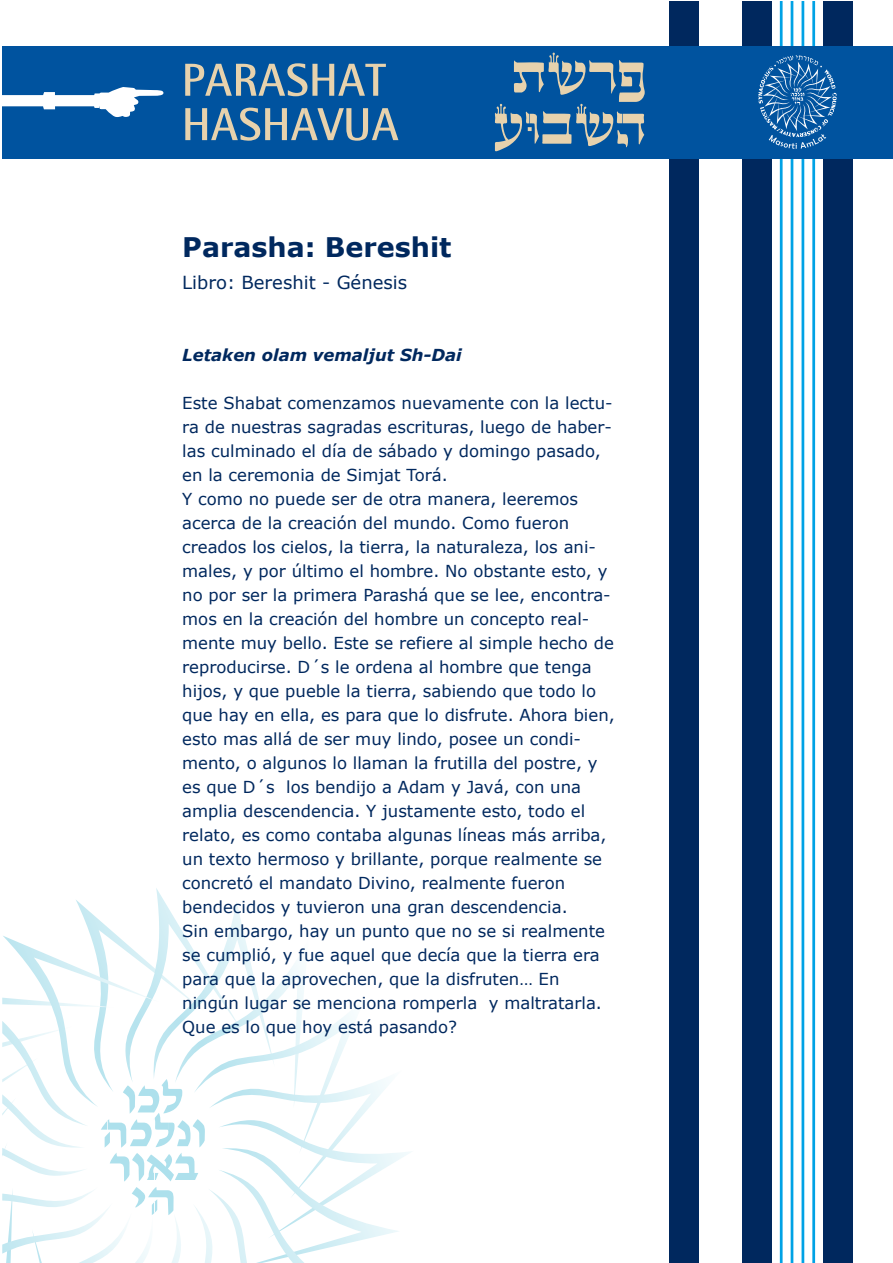
<style>
.page{position:relative;width:893px;height:1263px;background:#fff}
.page>*{position:absolute;margin:0;border:0;box-sizing:border-box;transform-origin:0 0}
.t1{font:700 27px "Verdana";color:#00285e}
.t2{font:18px "Verdana";color:#00285e}
.t3{font:16.5px/24px "Verdana";color:#00285e}
.t4{font:italic 700 16.5px "Verdana";color:#00285e}
</style>
<div class="page">
<hr style="left:780px;top:1px;width:3px;height:1262px;background:#00a2e5">
<hr style="left:791px;top:1px;width:2px;height:1262px;background:#00a2e5">
<hr style="left:801px;top:1px;width:3px;height:1262px;background:#00a2e5">
<hr style="left:812px;top:1px;width:3px;height:1262px;background:#00a2e5">
<div style="left:669px;top:1px;width:30px;height:1262px;background:#00285e"></div>
<div style="left:742px;top:1px;width:30px;height:1262px;background:#00285e"></div>
<div style="left:823px;top:1px;width:30px;height:1262px;background:#00285e"></div>
<svg style="left:2px;top:888px;width:408px;height:375px"></svg>
<div style="left:2px;top:46px;width:891px;height:112px;background:#00539f"></div>
<svg style="left:185px;top:63px;width:213px;height:78px"></svg>
<svg style="left:2px;top:87px;width:162px;height:30px"></svg>
<svg style="left:758px;top:55px;width:79px;height:94px"></svg>
<svg style="left:495px;top:53px;width:150px;height:98px"></svg>
<h1 class="t1" style="left:182px;top:228px;width:271px">Parasha: Bereshit</h1>
<p class="t2" style="left:182px;top:270px;width:226px">Libro: Bereshit - Génesis</p>
<p class="t4" style="left:182px;top:343px;width:281px">Letaken olam vemaljut Sh-Dai</p>
<p class="t3" style="left:182px;top:391px;width:434px">Este Shabat comenzamos nuevamente con la lectu&shy;ra de nuestras sagradas escrituras, luego de haber&shy;las culminado el día de sábado y domingo pasado, en la ceremonia de Simjat Torá.<br>Y como no puede ser de otra manera, leeremos acerca de la creación del mundo. Como fueron creados los cielos, la tierra, la naturaleza, los ani&shy;males, y por último el hombre. No obstante esto, y no por ser la primera Parashá que se lee, encontra&shy;mos en la creación del hombre un concepto real&shy;mente muy bello. Este se refiere al simple hecho de reproducirse. D´s le ordena al hombre que tenga hijos, y que pueble la tierra, sabiendo que todo lo que hay en ella, es para que lo disfrute. Ahora bien, esto mas allá de ser muy lindo, posee un condi&shy;mento, o algunos lo llaman la frutilla del postre, y es que D´s los bendijo a Adam y Javá, con una amplia descendencia. Y justamente esto, todo el relato, es como contaba algunas líneas más arriba, un texto hermoso y brillante, porque realmente se concretó el mandato Divino, realmente fueron bendecidos y tuvieron una gran descendencia.<br>Sin embargo, hay un punto que no se si realmente se cumplió, y fue aquel que decía que la tierra era para que la aprovechen, que la disfruten… En ningún lugar se menciona romperla y maltratarla.<br>Que es lo que hoy está pasando?</p>
</div>
